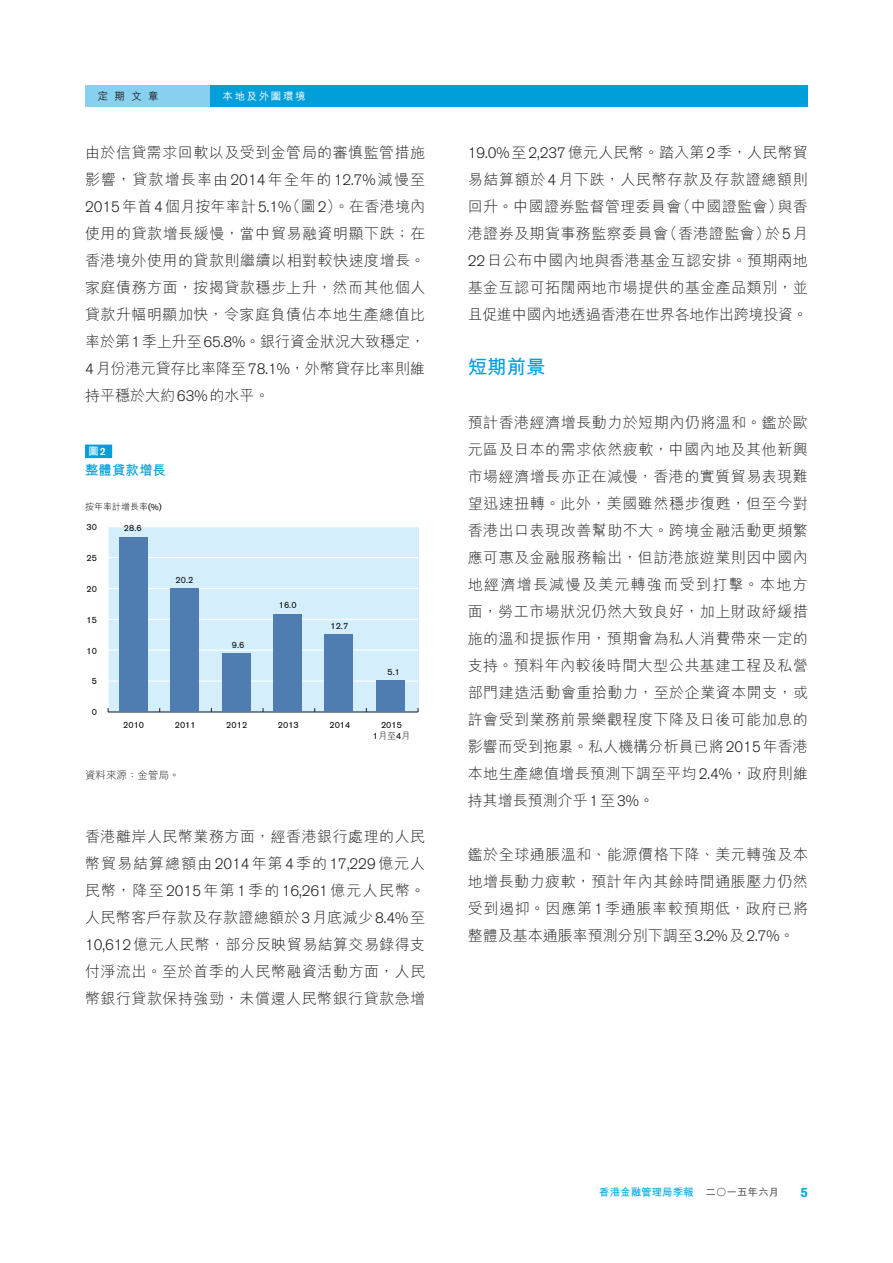
<style>
.page{position:relative;width:893px;height:1263px;background:#fff}
.page>*{position:absolute;margin:0;border:0;box-sizing:border-box;transform-origin:0 0}
.subhead{font:700 19.5px "M Hei HK";color:#009fda}
.bodytext{font:300 15px/27px "M Hei HK";letter-spacing:.02em;color:#231f20;text-align:justify}
.bodytext-2{font:700 13.5px "M Hei HK";color:#009fda}
.t1{font:700 13.5px "Akzidenz Grotesk BQ";color:#00ade2}
.t2{font:700 10.5px "M Hei HK";color:#00ade2}
.foot_notes{font:300 10.5px "M Hei HK";color:#231f20}
.t3{font:500 10.5px "M Hei HK";letter-spacing:.15em;color:#fff}
.t4{font:500 10.5px "M Hei HK";color:#231f20}
.sub_subhead{font:700 10.5px "M Hei HK";color:#fff}
.t5{font:9px "Akzidenz Grotesk BQ";color:#030303}
.t6{font:300 9px "M Hei HK";color:#030303}
.s1{font-family:"Akzidenz Grotesk BQ"}
.s2{font-family:"Akzidenz Grotesk BQ";font-weight:500}
.s3{font-family:"Akzidenz Grotesk BQ";font-weight:400}
.s4{color:#57585a}
</style>
<div class="page">
<div style="left:85px;top:85px;width:723px;height:21px;background:#009fda"></div>
<div style="left:85px;top:85px;width:125px;height:21px;background:#88d0ef"></div>
<div style="left:85px;top:445px;width:27px;height:13px;background:#009fda"></div>
<div style="left:109px;top:527px;width:310px;height:185px;background:#d4effb"></div>
<hr style="left:108px;top:557px;width:310px;height:1px;background:#fff">
<hr style="left:108px;top:588px;width:310px;height:1px;background:#fff">
<hr style="left:108px;top:619px;width:310px;height:1px;background:#fff">
<hr style="left:108px;top:650px;width:310px;height:1px;background:#fff">
<hr style="left:108px;top:681px;width:310px;height:1px;background:#fff">
<hr style="left:108px;top:712px;width:310px;height:1px;background:#231f20">
<div style="left:119px;top:537px;width:29px;height:175px;background:#4f7db1"></div>
<div style="left:171px;top:588px;width:28px;height:124px;background:#4f7db1"></div>
<div style="left:222px;top:653px;width:29px;height:59px;background:#4f7db1"></div>
<div style="left:273px;top:614px;width:29px;height:98px;background:#4f7db1"></div>
<div style="left:324px;top:634px;width:29px;height:78px;background:#4f7db1"></div>
<div style="left:376px;top:680px;width:28px;height:32px;background:#4f7db1"></div>
<p class="t4" style="left:98px;top:88px;width:62px">定期文章</p>
<p class="t3" style="left:223px;top:88px;width:84px">本地及外圍環境</p>
<p class="bodytext" style="left:85px;top:139px;width:342px">由於信貸需求回軟以及受到金管局的審慎監管措施影響，貸款增長率由<span class="s1">2014</span>年全年的<span class="s1">12.7%</span>減慢至<span class="s1">2015</span>年首<span class="s1">4</span>個月按年率計<span class="s1">5.1%</span>（圖<span class="s1">2</span>）。在香港境內使用的貸款增長緩慢，當中貿易融資明顯下跌；在香港境外使用的貸款則繼續以相對較快速度增長。家庭債務方面，按揭貸款穩步上升，然而其他個人貸款升幅明顯加快，令家庭負債佔本地生產總值比率於第<span class="s1">1</span>季上升至<span class="s1">65.8%</span>。銀行資金狀況大致穩定，<span class="s1">4</span>月份港元貸存比率降至<span class="s1">78.1%</span>，外幣貸存比率則維持平穩於大約<span class="s1">63%</span>的水平。</p>
<p class="sub_subhead" style="left:88px;top:444px;width:19px">圖<span class="s2">2</span></p>
<p class="bodytext-2" style="left:85px;top:460px;width:82px">整體貸款增長</p>
<p class="t6" style="left:85px;top:502px;width:78px">按年率計增長率<span class="s3">(%)</span></p>
<p class="t5" style="left:87px;top:522px;width:12px">30</p>
<p class="t5" style="left:87px;top:552px;width:12px">25</p>
<p class="t5" style="left:87px;top:583px;width:12px">20</p>
<p class="t5" style="left:87px;top:614px;width:12px">15</p>
<p class="t5" style="left:87px;top:645px;width:12px">10</p>
<p class="t5" style="left:92px;top:676px;width:7px">5</p>
<p class="t5" style="left:92px;top:707px;width:7px">0</p>
<p class="t5" style="left:124px;top:522px;width:19px">28.6</p>
<p class="t5" style="left:175px;top:574px;width:19px">20.2</p>
<p class="t5" style="left:232px;top:640px;width:14px">9.6</p>
<p class="t5" style="left:279px;top:600px;width:19px">16.0</p>
<p class="t5" style="left:330px;top:620px;width:19px">12.7</p>
<p class="t5" style="left:388px;top:667px;width:14px">5.1</p>
<p class="t5" style="left:123px;top:720px;width:22px">2010</p>
<p class="t5" style="left:175px;top:720px;width:22px">2011</p>
<p class="t5" style="left:226px;top:720px;width:22px">2012</p>
<p class="t5" style="left:278px;top:720px;width:22px">2013</p>
<p class="t5" style="left:329px;top:720px;width:22px">2014</p>
<p class="t5" style="left:381px;top:720px;width:22px">2015</p>
<p class="t6" style="left:373px;top:731px;width:39px"><span class="s3">1</span>月至<span class="s3">4</span>月</p>
<p class="foot_notes" style="left:85px;top:770px;width:96px">資料來源：金管局。</p>
<p class="bodytext" style="left:85px;top:822px;width:342px">香港離岸人民幣業務方面，經香港銀行處理的人民幣貿易結算總額由<span class="s1">2014</span>年第<span class="s1">4</span>季的<span class="s1">17,229</span>億元人民幣，降至<span class="s1">2015</span>年第<span class="s1">1</span>季的<span class="s1">16,261</span>億元人民幣。人民幣客戶存款及存款證總額於<span class="s1">3</span>月底減少<span class="s1">8.4%</span>至<span class="s1">10,612</span>億元人民幣，部分反映貿易結算交易錄得支付淨流出。至於首季的人民幣融資活動方面，人民幣銀行貸款保持強勁，未償還人民幣銀行貸款急增</p>
<p class="bodytext" style="left:468px;top:139px;width:342px"><span class="s1">19.0%</span>至<span class="s1">2,237</span>億元人民幣。踏入第<span class="s1">2</span>季，人民幣貿易結算額於<span class="s1">4</span>月下跌，人民幣存款及存款證總額則回升。中國證券監督管理委員會（中國證監會）與香港證券及期貨事務監察委員會（香港證監會）於<span class="s1">5</span>月<span class="s1">22</span>日公布中國內地與香港基金互認安排。預期兩地基金互認可拓闊兩地市場提供的基金產品類別，並且促進中國內地透過香港在世界各地作出跨境投資。</p>
<p class="subhead" style="left:468px;top:353px;width:79px">短期前景</p>
<p class="bodytext" style="left:468px;top:409px;width:342px">預計香港經濟增長動力於短期內仍將溫和。鑑於歐元區及日本的需求依然疲軟，中國內地及其他新興市場經濟增長亦正在減慢，香港的實質貿易表現難望迅速扭轉。此外，美國雖然穩步復甦，但至今對香港出口表現改善幫助不大。跨境金融活動更頻繁應可惠及金融服務輸出，但訪港旅遊業則因中國內地經濟增長減慢及美元轉強而受到打擊。本地方面，勞工市場狀況仍然大致良好，加上財政紓緩措施的溫和提振作用，預期會為私人消費帶來一定的支持。預料年內較後時間大型公共基建工程及私營部門建造活動會重拾動力，至於企業資本開支，或許會受到業務前景樂觀程度下降及日後可能加息的影響而受到拖累。私人機構分析員已將<span class="s1">2015</span>年香港本地生產總值增長預測下調至平均<span class="s1">2.4%</span>，政府則維持其增長預測介乎<span class="s1">1</span>至<span class="s1">3%</span>。</p>
<p class="bodytext" style="left:468px;top:841px;width:342px">鑑於全球通脹溫和、能源價格下降、美元轉強及本地增長動力疲軟，預計年內其餘時間通脹壓力仍然受到遏抑。因應第<span class="s1">1</span>季通脹率較預期低，政府已將整體及基本通脹率預測分別下調至<span class="s1">3.2%</span>及<span class="s1">2.7%</span>。</p>
<p class="t2" style="left:599px;top:1184px;width:181px">香港金融管理局季報 <span class="s4">二〇一五年六月</span></p>
<p class="t1" style="left:800px;top:1184px;width:9px">5</p>
</div>
